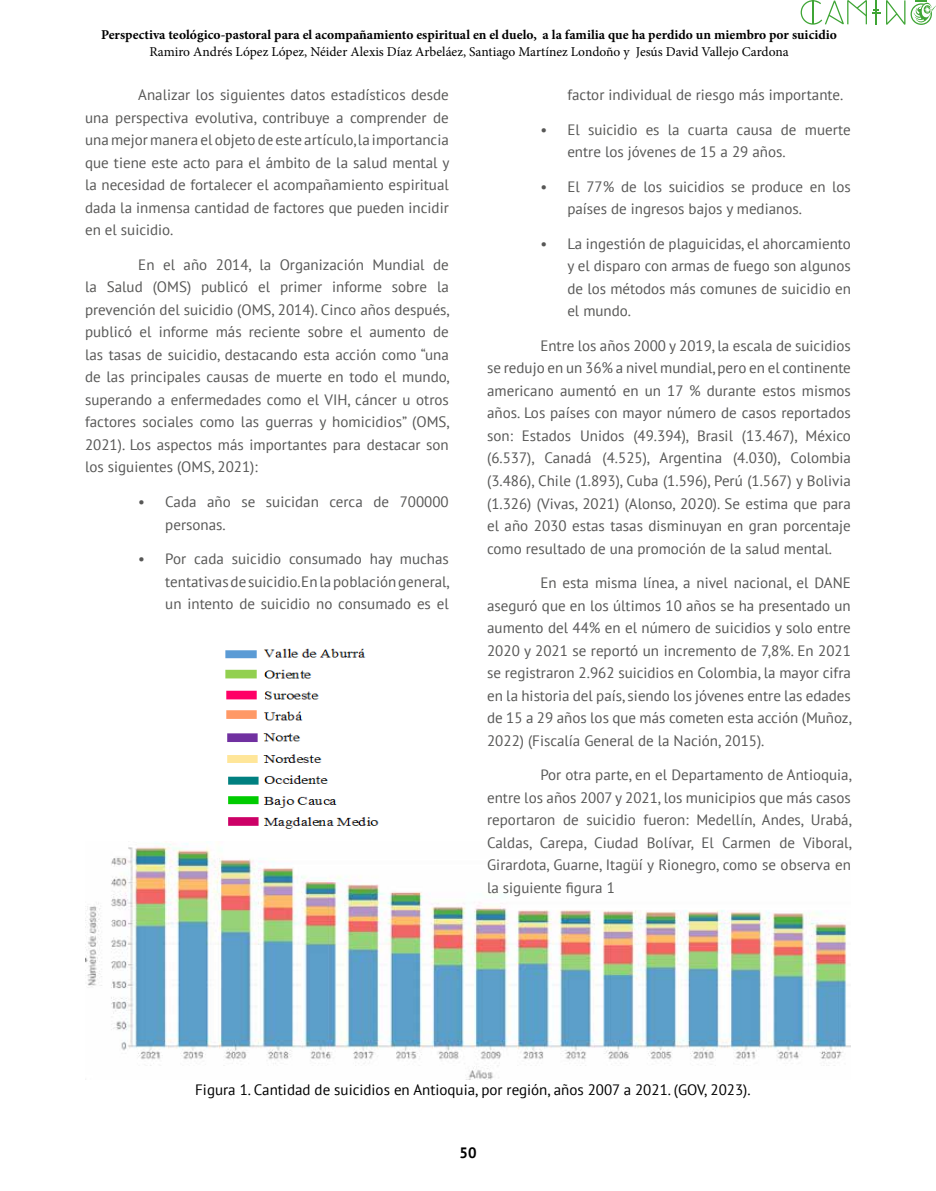
<style>
.page{position:relative;width:936px;height:1191px;background:#fff}
.page>*{position:absolute;margin:0;border:0;box-sizing:border-box;transform-origin:0 0}
.t1{font:15px/22.5px "PT Sans";color:#575756;text-align:justify}
.t2{font:15px "PT Sans";color:#000}
.t3{font:700 15px "PT Sans";color:#000}
.t4{font:700 13.5px "Minion Pro";color:#000}
.t5{font:13.5px "Minion Pro";color:#000}
</style>
<div class="page">
<svg style="left:800px;top:0;width:135px;height:25px"></svg>
<img style="left:85px;top:842px;width:765px;height:237px">
<img style="left:225px;top:648px;width:154px;height:181px">
<p class="t4" style="left:101px;top:26px;width:737px">Perspectiva teológico-pastoral para el acompañamiento espiritual en el duelo, a la familia que ha perdido un miembro por suicidio</p>
<p class="t5" style="left:149px;top:42px;width:641px">Ramiro Andrés López López, Néider Alexis Díaz Arbeláez, Santiago Martínez Londoño y Jesús David Vallejo Cardona</p>
<p class="t1" style="left:85px;top:83px;width:366px;text-indent:53px">Analizar los siguientes datos estadísticos desde una perspectiva evolutiva, contribuye a comprender de una mejor manera el objeto de este artículo, la importancia que tiene este acto para el ámbito de la salud mental y la necesidad de fortalecer el acompañamiento espiritual dada la inmensa cantidad de factores que pueden incidir en el suicidio.</p>
<p class="t1" style="left:85px;top:253px;width:366px;text-indent:53px">En el año 2014, la Organización Mundial de la Salud (OMS) publicó el primer informe sobre la prevención del suicidio (OMS, 2014). Cinco años después, publicó el informe más reciente sobre el aumento de las tasas de suicidio, destacando esta acción como “una de las principales causas de muerte en todo el mundo, superando a enfermedades como el VIH, cáncer u otros factores sociales como las guerras y homicidios” (OMS, 2021). Los aspectos más importantes para destacar son los siguientes (OMS, 2021):</p>
<p class="t1" style="left:165px;top:490px;width:285px;text-indent:-27px">• Cada año se suicidan cerca de 700000 personas.</p>
<p class="t1" style="left:165px;top:547px;width:286px;text-indent:-27px">• Por cada suicidio consumado hay muchas tentativas de suicidio.En la población general, un intento de suicidio no consumado es el</p>
<p class="t1" style="left:567px;top:83px;width:277px">factor individual de riesgo más importante.</p>
<p class="t1" style="left:567px;top:118px;width:285px;text-indent:-27px">• El suicidio es la cuarta causa de muerte entre los jóvenes de 15 a 29 años.</p>
<p class="t1" style="left:567px;top:175px;width:285px;text-indent:-27px">• El 77% de los suicidios se produce en los países de ingresos bajos y medianos.</p>
<p class="t1" style="left:567px;top:232px;width:285px;text-indent:-27px">• La ingestión de plaguicidas, el ahorcamiento y el disparo con armas de fuego son algunos de los métodos más comunes de suicidio en el mundo.</p>
<p class="t1" style="left:487px;top:334px;width:365px;text-indent:53px">Entre los años 2000 y 2019, la escala de suicidios se redujo en un 36% a nivel mundial, pero en el continente americano aumentó en un 17 % durante estos mismos años. Los países con mayor número de casos reportados son: Estados Unidos (49.394), Brasil (13.467), México (6.537), Canadá (4.525), Argentina (4.030), Colombia (3.486), Chile (1.893), Cuba (1.596), Perú (1.567) y Bolivia (1.326) (Vivas, 2021) (Alonso, 2020). Se estima que para el año 2030 estas tasas disminuyan en gran porcentaje como resultado de una promoción de la salud mental.</p>
<p class="t1" style="left:487px;top:571px;width:366px;text-indent:53px">En esta misma línea, a nivel nacional, el DANE aseguró que en los últimos 10 años se ha presentado un aumento del 44% en el número de suicidios y solo entre 2020 y 2021 se reportó un incremento de 7,8%. En 2021 se registraron 2.962 suicidios en Colombia, la mayor cifra en la historia del país, siendo los jóvenes entre las edades de 15 a 29 años los que más cometen esta acción (Muñoz, 2022) (Fiscalía General de la Nación, 2015).</p>
<p class="t1" style="left:487px;top:763px;width:366px;text-indent:53px">Por otra parte, en el Departamento de Antioquia, entre los años 2007 y 2021, los municipios que más casos reportaron de suicidio fueron: Medellín, Andes, Urabá, Caldas, Carepa, Ciudad Bolívar, El Carmen de Viboral, Girardota, Guarne, Itagüí y Rionegro, como se observa en la siguiente figura 1</p>
<p class="t2" style="left:195px;top:1079px;width:557px">Figura 1. Cantidad de suicidios en Antioquia, por región, años 2007 a 2021. (GOV, 2023).</p>
<p class="t3" style="left:459px;top:1143px;width:19px">50</p>
</div>
